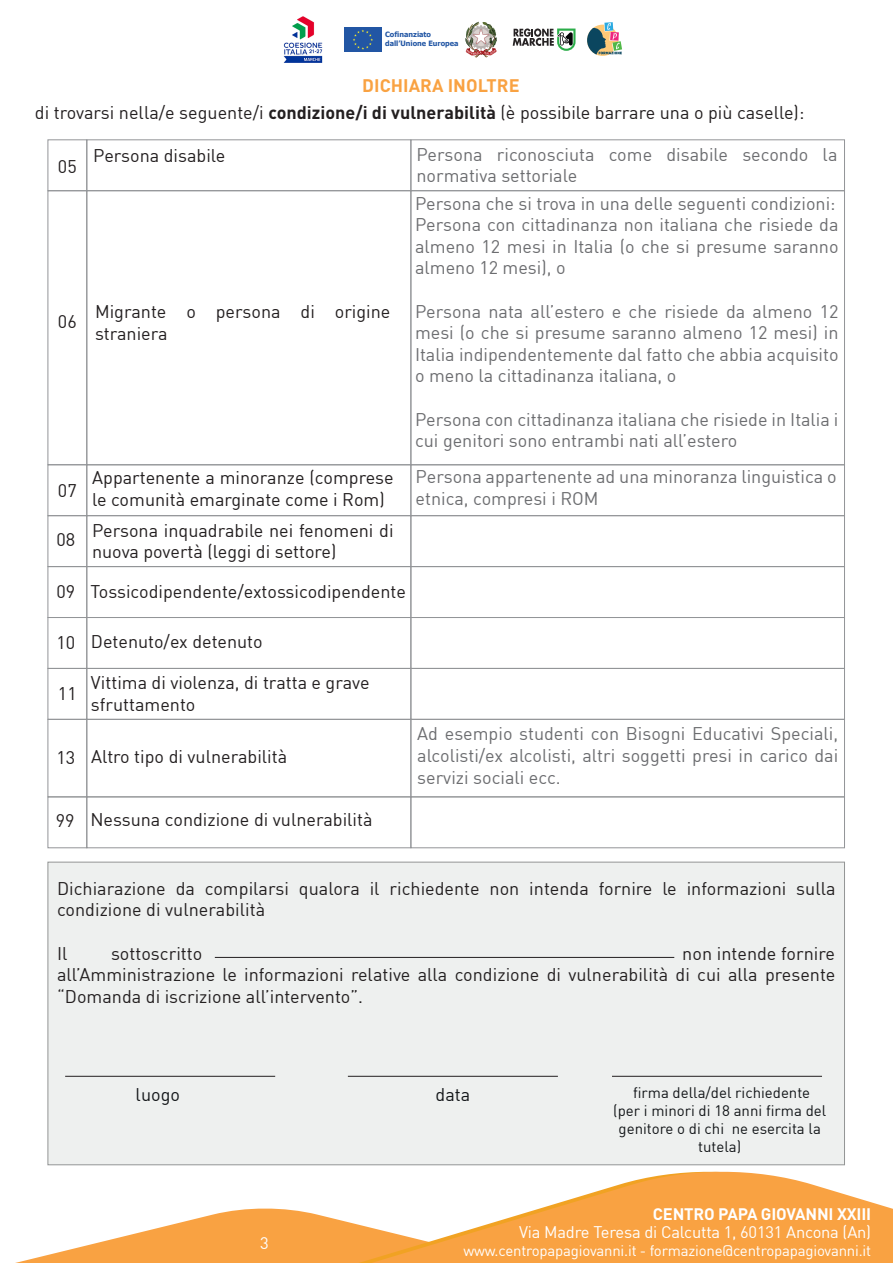
<style>
.page{position:relative;width:893px;height:1263px;background:#fff}
.page>*{position:absolute;margin:0;border:0;box-sizing:border-box;transform-origin:0 0}
.t1{font:18px/21.6px "DIN";color:#231f20}
.t2{font:18px/21.6px "DIN";color:#6c6d70}
.t3{font:18px "DIN";color:#14171a}
.t4{font:16.5px "DIN";letter-spacing:-.015em;color:#fff}
.t5{font:700 16.5px "DIN";letter-spacing:-.015em;color:#fff}
.t6{font:15px/18px "DIN";color:#14171a;text-align:center}
.t7{font:15px "DIN";letter-spacing:-.015em;color:#fff}
.t8{font:700 7.35px/8.7px "Tahoma";color:#2256a4}
.s1{font-weight:700;color:#f9a242}
.s2{font-weight:700}
</style>
<div class="page">
<div style="left:48px;top:862px;width:797px;height:303px;background:#eef0ef;border:1px solid #939595"></div>
<div style="left:86px;top:139px;width:325px;height:52px;border:1px solid #939598"></div>
<div style="left:411px;top:139px;width:434px;height:52px;border:1px solid #939598"></div>
<div style="left:86px;top:464px;width:325px;height:52px;border:1px solid #939598"></div>
<div style="left:411px;top:464px;width:434px;height:52px;border:1px solid #939598"></div>
<div style="left:48px;top:139px;width:39px;height:52px;border:1px solid #939598"></div>
<div style="left:48px;top:190px;width:39px;height:275px;border:1px solid #939598"></div>
<div style="left:48px;top:464px;width:39px;height:52px;border:1px solid #939598"></div>
<div style="left:86px;top:515px;width:325px;height:52px;border:1px solid #939598"></div>
<div style="left:411px;top:515px;width:434px;height:52px;border:1px solid #939598"></div>
<div style="left:48px;top:515px;width:39px;height:52px;border:1px solid #939598"></div>
<div style="left:86px;top:566px;width:325px;height:52px;border:1px solid #939598"></div>
<div style="left:411px;top:566px;width:434px;height:52px;border:1px solid #939598"></div>
<div style="left:48px;top:566px;width:39px;height:52px;border:1px solid #939598"></div>
<div style="left:86px;top:617px;width:325px;height:52px;border:1px solid #939598"></div>
<div style="left:411px;top:617px;width:434px;height:52px;border:1px solid #939598"></div>
<div style="left:48px;top:617px;width:39px;height:52px;border:1px solid #939598"></div>
<div style="left:86px;top:668px;width:325px;height:52px;border:1px solid #939598"></div>
<div style="left:411px;top:668px;width:434px;height:52px;border:1px solid #939598"></div>
<div style="left:48px;top:668px;width:39px;height:52px;border:1px solid #939598"></div>
<div style="left:86px;top:719px;width:325px;height:78px;border:1px solid #939598"></div>
<div style="left:411px;top:719px;width:434px;height:78px;border:1px solid #939598"></div>
<div style="left:48px;top:719px;width:39px;height:78px;border:1px solid #939598"></div>
<div style="left:86px;top:796px;width:325px;height:52px;border:1px solid #939598"></div>
<div style="left:411px;top:796px;width:434px;height:52px;border:1px solid #939598"></div>
<div style="left:48px;top:796px;width:39px;height:52px;border:1px solid #939598"></div>
<hr style="left:65px;top:1076px;width:210px;height:1px;background:#231f20">
<hr style="left:348px;top:1076px;width:210px;height:1px;background:#231f20">
<hr style="left:612px;top:1076px;width:210px;height:1px;background:#231f20">
<hr style="left:215px;top:957px;width:459px;height:1px;background:#231f20">
<svg style="left:15px;top:1209px;width:238px;height:54px"></svg>
<svg style="left:253px;top:1208px;width:13px;height:55px"></svg>
<svg style="left:266px;top:1171px;width:627px;height:92px;fill:#f9a242"></svg>
<svg style="left:513px;top:28px;width:62px;height:23px"></svg>
<svg style="left:465px;top:22px;width:32px;height:36px"></svg>
<div style="left:344px;top:27px;width:37px;height:25px;background:#2256a4"></div>
<svg style="left:353px;top:30px;width:20px;height:20px"></svg>
<img style="left:283px;top:16px;width:40px;height:47px">
<svg style="left:587px;top:22px;width:35px;height:34px"></svg>
<p class="t8" style="left:385px;top:30px;width:75px">Cofinanziato dall’Unione Europea</p>
<p class="t1" style="left:35px;top:72px;width:771px;line-height:27px;text-indent:327px"><span class="s1">DICHIARA INOLTRE<br></span>di trovarsi nella/e seguente/i <span class="s2">condizione/i di vulnerabilità</span> (è possibile barrare una o più caselle):</p>
<p class="t1" style="left:93px;top:144px;width:134px">Persona disabile</p>
<p class="t2" style="left:416px;top:143px;width:422px">Persona riconosciuta come disabile secondo la normativa settoriale</p>
<p class="t1" style="left:58px;top:155px;width:20px">05</p>
<p class="t1" style="left:58px;top:310px;width:20px">06</p>
<p class="t1" style="left:95px;top:300px;width:297px">Migrante o persona di origine straniera</p>
<p class="t1" style="left:58px;top:479px;width:20px">07</p>
<p class="t1" style="left:92px;top:467px;width:303px">Appartenente a minoranze (comprese le comunità emarginate come i Rom)</p>
<p class="t1" style="left:56px;top:528px;width:20px">08</p>
<p class="t1" style="left:92px;top:519px;width:303px">Persona inquadrabile nei fenomeni di nuova povertà (leggi di settore)</p>
<p class="t1" style="left:56px;top:580px;width:351px">09 Tossicodipendente/extossicodipendente</p>
<p class="t1" style="left:56px;top:630px;width:208px">10 Detenuto/ex detenuto</p>
<p class="t1" style="left:58px;top:682px;width:20px">11</p>
<p class="t1" style="left:91px;top:671px;width:280px">Vittima di violenza, di tratta e grave sfruttamento</p>
<p class="t1" style="left:56px;top:745px;width:232px">13 Altro tipo di vulnerabilità</p>
<p class="t2" style="left:415px;top:192px;width:425px">Persona che si trova in una delle seguenti condizioni:<br>Persona con cittadinanza non italiana che risiede da almeno 12 mesi in Italia (o che si presume saranno almeno 12 mesi), o</p>
<p class="t2" style="left:415px;top:300px;width:425px;text-align:justify">Persona nata all’estero e che risiede da almeno 12 mesi (o che si presume saranno almeno 12 mesi) in Italia indipendentemente dal fatto che abbia acquisito o meno la cittadinanza italiana, o</p>
<p class="t2" style="left:415px;top:408px;width:425px">Persona con cittadinanza italiana che risiede in Italia i cui genitori sono entrambi nati all’estero</p>
<p class="t2" style="left:416px;top:466px;width:422px">Persona appartenente ad una minoranza linguistica o etnica, compresi i ROM</p>
<p class="t2" style="left:417px;top:723px;width:422px;text-align:justify">Ad esempio studenti con Bisogni Educativi Speciali, alcolisti/ex alcolisti, altri soggetti presi in carico dai servizi sociali ecc.</p>
<p class="t1" style="left:56px;top:808px;width:318px">99 Nessuna condizione di vulnerabilità</p>
<p class="t1" style="left:57px;top:877px;width:780px">Dichiarazione da compilarsi qualora il richiedente non intenda fornire le informazioni sulla condizione di vulnerabilità</p>
<p class="t1" style="left:57px;top:942px;width:12px">Il</p>
<p class="t1" style="left:111px;top:942px;width:93px">sottoscritto</p>
<p class="t1" style="left:57px;top:942px;width:780px;text-align:justify;text-indent:625px">non intende fornire all’Amministrazione le informazioni relative alla condizione di vulnerabilità di cui alla presente “Domanda di iscrizione all’intervento”.</p>
<p class="t3" style="left:136px;top:1083px;width:46px">luogo</p>
<p class="t3" style="left:436px;top:1083px;width:36px">data</p>
<p class="t6" style="left:613px;top:1083px;width:214px">firma della/del richiedente<br>(per i minori di 18 anni firma del genitore o di chi ne esercita la tutela)</p>
<p class="t4" style="left:260px;top:1233px;width:10px">3</p>
<p class="t5" style="left:653px;top:1203px;width:220px">CENTRO PAPA GIOVANNI XXIII</p>
<p class="t4" style="left:519px;top:1222px;width:354px">Via Madre Teresa di Calcutta 1, 60131 Ancona (An)</p>
<p class="t7" style="left:463px;top:1241px;width:409px">www.centropapagiovanni.it - formazione@centropapagiovanni.it</p>
</div>
